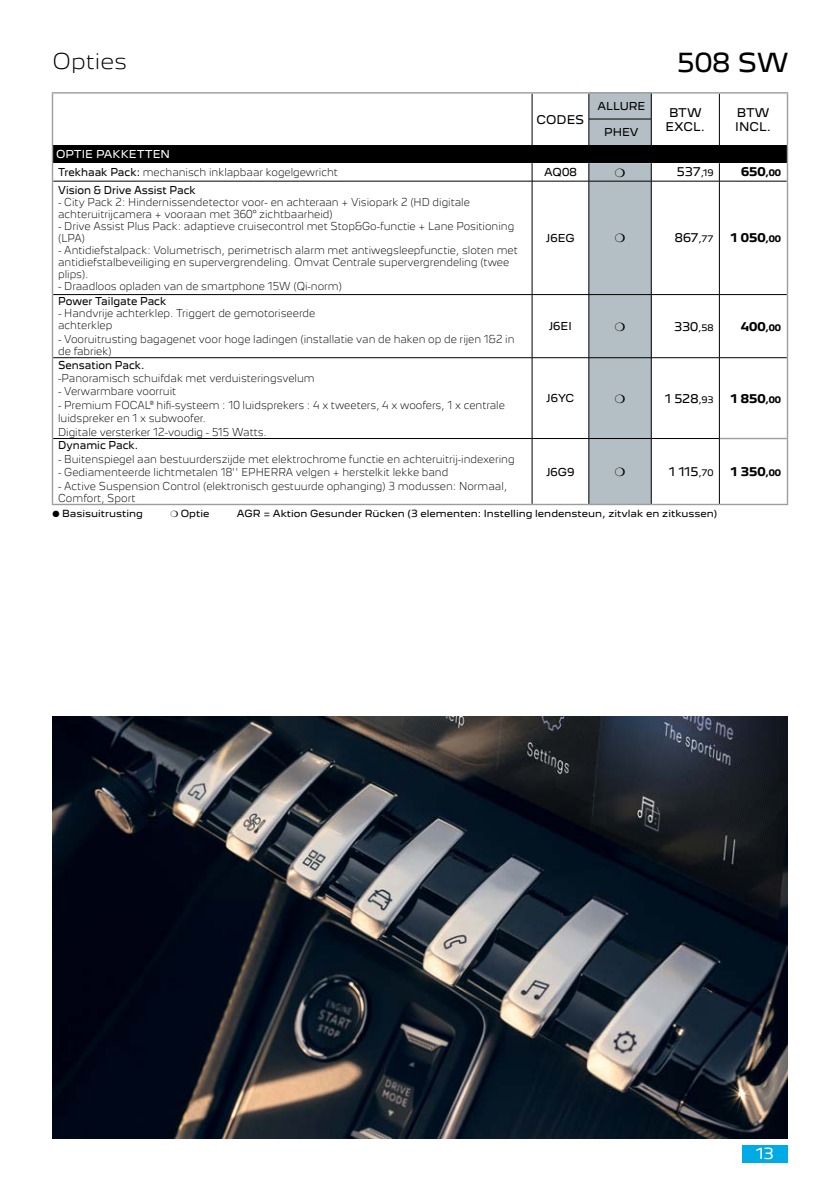
<style>
.page{position:relative;width:840px;height:1191px;background:#fff}
.page>*{position:absolute;margin:0;border:0;box-sizing:border-box;transform-origin:0 0}
.t1{font:24px "Peugeot New";color:#000}
.t2{font:300 20px "Peugeot New";color:#000}
.t3{font:14px "Peugeot New";color:#fff}
.t4{font:11px/14px "Peugeot New";color:#000;text-align:center}
.t5{font:700 11px "Peugeot New";color:#000}
.t6{font:300 10px/12px "Peugeot New";color:#000;scale:.9 1}
.t7{font:10px "Peugeot New";color:#000;scale:.9 1}
.t8{font:10px "Peugeot New";color:#000}
.t9{font:9px "Peugeot New";color:#000}
.s1{font-weight:400;color:#fff}
.s2{font-weight:400}
.s3{font-size:8.2px}
</style>
<div class="page">
<img style="left:52px;top:716px;width:735px;height:422px">
<div style="left:741px;top:1145px;width:46px;height:17px;background:#00aae5"></div>
<svg style="left:53px;top:94px;width:733px;height:410px"></svg>
<div style="left:588px;top:93px;width:63px;height:26px;background:#b3bec5"></div>
<div style="left:588px;top:119px;width:63px;height:26px;background:#b3bec5"></div>
<div style="left:52px;top:145px;width:735px;height:18px;background:#000"></div>
<div style="left:588px;top:294px;width:63px;height:64px;background:#b3bec5"></div>
<svg style="left:531px;top:163px;width:1px;height:18px"></svg>
<hr style="left:53px;top:181px;width:478px;height:1px;background:#000">
<hr style="left:531px;top:181px;width:57px;height:1px;background:#000">
<hr style="left:588px;top:294px;width:62px;height:1px;background:#000">
<svg style="left:718px;top:163px;width:1px;height:18px"></svg>
<hr style="left:651px;top:181px;width:68px;height:1px;background:#000">
<hr style="left:719px;top:181px;width:67px;height:1px;background:#000">
<hr style="left:650px;top:295px;width:1px;height:62px;background:#000">
<svg style="left:531px;top:94px;width:1px;height:51px"></svg>
<svg style="left:588px;top:94px;width:1px;height:51px"></svg>
<svg style="left:718px;top:94px;width:1px;height:51px"></svg>
<hr style="left:52px;top:92px;width:479px;height:2px;background:#9d9d9c">
<hr style="left:531px;top:92px;width:57px;height:2px;background:#9d9d9c">
<hr style="left:588px;top:92px;width:63px;height:2px;background:#9d9d9c">
<hr style="left:651px;top:92px;width:68px;height:2px;background:#9d9d9c">
<hr style="left:719px;top:92px;width:68px;height:2px;background:#9d9d9c">
<svg style="left:52px;top:94px;width:1px;height:87px"></svg>
<svg style="left:786px;top:94px;width:1px;height:87px"></svg>
<hr style="left:52px;top:181px;width:1px;height:113px;background:#9d9d9c">
<hr style="left:52px;top:294px;width:1px;height:64px;background:#9d9d9c">
<hr style="left:52px;top:358px;width:1px;height:80px;background:#9d9d9c">
<hr style="left:52px;top:438px;width:1px;height:66px;background:#9d9d9c">
<hr style="left:786px;top:181px;width:1px;height:113px;background:#9d9d9c">
<hr style="left:786px;top:294px;width:1px;height:64px;background:#9d9d9c">
<hr style="left:786px;top:358px;width:1px;height:80px;background:#9d9d9c">
<hr style="left:786px;top:439px;width:1px;height:65px;background:#9d9d9c">
<hr style="left:719px;top:438px;width:68px;height:1px;background:#9d9d9c">
<hr style="left:52px;top:504px;width:479px;height:1px;background:#9d9d9c">
<hr style="left:531px;top:504px;width:57px;height:1px;background:#9d9d9c">
<hr style="left:588px;top:504px;width:63px;height:1px;background:#9d9d9c">
<hr style="left:651px;top:504px;width:68px;height:1px;background:#9d9d9c">
<hr style="left:719px;top:504px;width:68px;height:1px;background:#9d9d9c">
<svg style="left:650px;top:94px;width:1px;height:51px"></svg>
<hr style="left:588px;top:119px;width:63px;height:1px;background:#000">
<hr style="left:531px;top:181px;width:1px;height:113px;background:#000">
<hr style="left:718px;top:181px;width:1px;height:113px;background:#000">
<hr style="left:53px;top:294px;width:478px;height:1px;background:#000">
<hr style="left:531px;top:294px;width:57px;height:1px;background:#000">
<hr style="left:531px;top:295px;width:1px;height:62px;background:#000">
<hr style="left:588px;top:295px;width:1px;height:62px;background:#000">
<hr style="left:650px;top:294px;width:69px;height:1px;background:#000">
<hr style="left:719px;top:294px;width:67px;height:1px;background:#000">
<hr style="left:718px;top:295px;width:1px;height:62px;background:#000">
<hr style="left:53px;top:357px;width:478px;height:1px;background:#000">
<hr style="left:531px;top:357px;width:57px;height:1px;background:#000">
<hr style="left:531px;top:358px;width:1px;height:80px;background:#000">
<hr style="left:588px;top:357px;width:63px;height:1px;background:#000">
<hr style="left:651px;top:357px;width:68px;height:1px;background:#000">
<hr style="left:719px;top:357px;width:67px;height:1px;background:#000">
<hr style="left:718px;top:358px;width:1px;height:80px;background:#000">
<hr style="left:531px;top:439px;width:1px;height:65px;background:#000">
<hr style="left:718px;top:439px;width:1px;height:65px;background:#000">
<hr style="left:53px;top:438px;width:478px;height:1px;background:#000">
<hr style="left:531px;top:438px;width:57px;height:1px;background:#000">
<hr style="left:651px;top:438px;width:68px;height:1px;background:#000">
<div style="left:588px;top:163px;width:63px;height:131px;background:#b3bec5"></div>
<div style="left:588px;top:358px;width:63px;height:146px;background:#b3bec5"></div>
<h2 class="t2" style="left:52px;top:44px;width:76px">Opties</h2>
<h1 class="t1" style="left:677px;top:42px;width:113px">508 SW</h1>
<p class="t6" style="left:56px;top:144px;width:314px;line-height:17.8px"><span class="s1">OPTIE PAKKETTEN<br></span><span class="s2">Trekhaak Pack:</span> mechanisch inklapbaar kogelgewricht</p>
<p class="t7" style="left:58px;top:182px;width:154px">Vision &amp; Drive Assist Pack</p>
<p class="t6" style="left:58px;top:195px;width:459px">- City Pack 2: Hindernissendetector voor- en achteraan + Visiopark 2 (HD digitale achteruitrijcamera + vooraan met 360° zichtbaarheid)</p>
<p class="t6" style="left:58px;top:219px;width:508px">- Drive Assist Plus Pack: adaptieve cruisecontrol met Stop&amp;Go-functie + Lane Positioning (LPA)</p>
<p class="t6" style="left:58px;top:243px;width:512px">- Antidiefstalpack: Volumetrisch, perimetrisch alarm met antiwegsleepfunctie, sloten met antidiefstalbeveiliging en supervergrendeling. Omvat Centrale supervergrendeling (twee plips).</p>
<p class="t6" style="left:58px;top:279px;width:317px">- Draadloos opladen van de smartphone 15W (Qi-norm)</p>
<p class="t7" style="left:58px;top:293px;width:122px">Power Tailgate Pack</p>
<p class="t6" style="left:58px;top:307px;width:287px">- Handvrije achterklep. Triggert de gemotoriseerde achterklep</p>
<p class="t6" style="left:58px;top:332px;width:508px">- Vooruitrusting bagagenet voor hoge ladingen (installatie van de haken op de rijen 1&amp;2 in de fabriek)</p>
<p class="t7" style="left:58px;top:356px;width:98px">Sensation Pack.</p>
<p class="t6" style="left:58px;top:371px;width:286px">-Panoramisch schuifdak met verduisteringsvelum</p>
<p class="t6" style="left:58px;top:385px;width:133px">- Verwarmbare voorruit</p>
<p class="t6" style="left:58px;top:397px;width:497px;line-height:13.4px">- Premium FOCAL® hifi-systeem : 10 luidsprekers : 4 x tweeters, 4 x woofers, 1 x centrale luidspreker en 1 x subwoofer.<br>Digitale versterker 12-voudig - 515 Watts.</p>
<p class="t7" style="left:58px;top:437px;width:90px">Dynamic Pack.</p>
<p class="t6" style="left:58px;top:452px;width:508px">- Buitenspiegel aan bestuurderszijde met elektrochrome functie en achteruitrij-indexering</p>
<p class="t6" style="left:58px;top:465px;width:435px">- Gediamenteerde lichtmetalen 18'' EPHERRA velgen + herstelkit lekke band</p>
<p class="t6" style="left:58px;top:479px;width:500px">- Active Suspension Control (elektronisch gestuurde ophanging) 3 modussen: Normaal,<br>Comfort, Sport</p>
<p class="t4" style="left:536px;top:111px;width:49px">CODES</p>
<p class="t8" style="left:597px;top:98px;width:49px">ALLURE</p>
<p class="t8" style="left:604px;top:124px;width:36px">PHEV</p>
<p class="t4" style="left:665px;top:104px;width:41px">BTW<br>EXCL.</p>
<p class="t4" style="left:734px;top:104px;width:37px;text-align:left">BTW<br>INCL.</p>
<p class="t8" style="left:544px;top:164px;width:34px">AQ08</p>
<p class="t4" style="left:676px;top:164px;width:38px">537<span class="s3">,19</span></p>
<p class="t5" style="left:740px;top:163px;width:42px">650<span class="s3">,00</span></p>
<p class="t8" style="left:546px;top:230px;width:30px">J6EG</p>
<p class="t4" style="left:674px;top:230px;width:40px">867<span class="s3">,77</span></p>
<p class="t5" style="left:730px;top:229px;width:52px">1 050<span class="s3">,00</span></p>
<p class="t8" style="left:548px;top:318px;width:24px">J6EI</p>
<p class="t4" style="left:673px;top:318px;width:41px">330<span class="s3">,58</span></p>
<p class="t5" style="left:740px;top:317px;width:42px">400<span class="s3">,00</span></p>
<p class="t8" style="left:546px;top:390px;width:29px">J6YC</p>
<p class="t4" style="left:664px;top:390px;width:50px">1 528<span class="s3">,93</span></p>
<p class="t5" style="left:730px;top:389px;width:52px">1 850<span class="s3">,00</span></p>
<p class="t8" style="left:546px;top:463px;width:30px">J6G9</p>
<p class="t4" style="left:668px;top:463px;width:46px">1 115<span class="s3">,70</span></p>
<p class="t5" style="left:730px;top:462px;width:52px">1 350<span class="s3">,00</span></p>
<p class="t9" style="left:52px;top:506px;width:92px">● Basisuitrusting</p>
<p class="t9" style="left:181px;top:506px;width:30px">Optie</p>
<p class="t9" style="left:237px;top:506px;width:481px">AGR = Aktion Gesunder Rücken (3 elementen: Instelling lendensteun, zitvlak en zitkussen)</p>
<h3 class="t3" style="left:755px;top:1142px;width:20px">13</h3>
</div>
